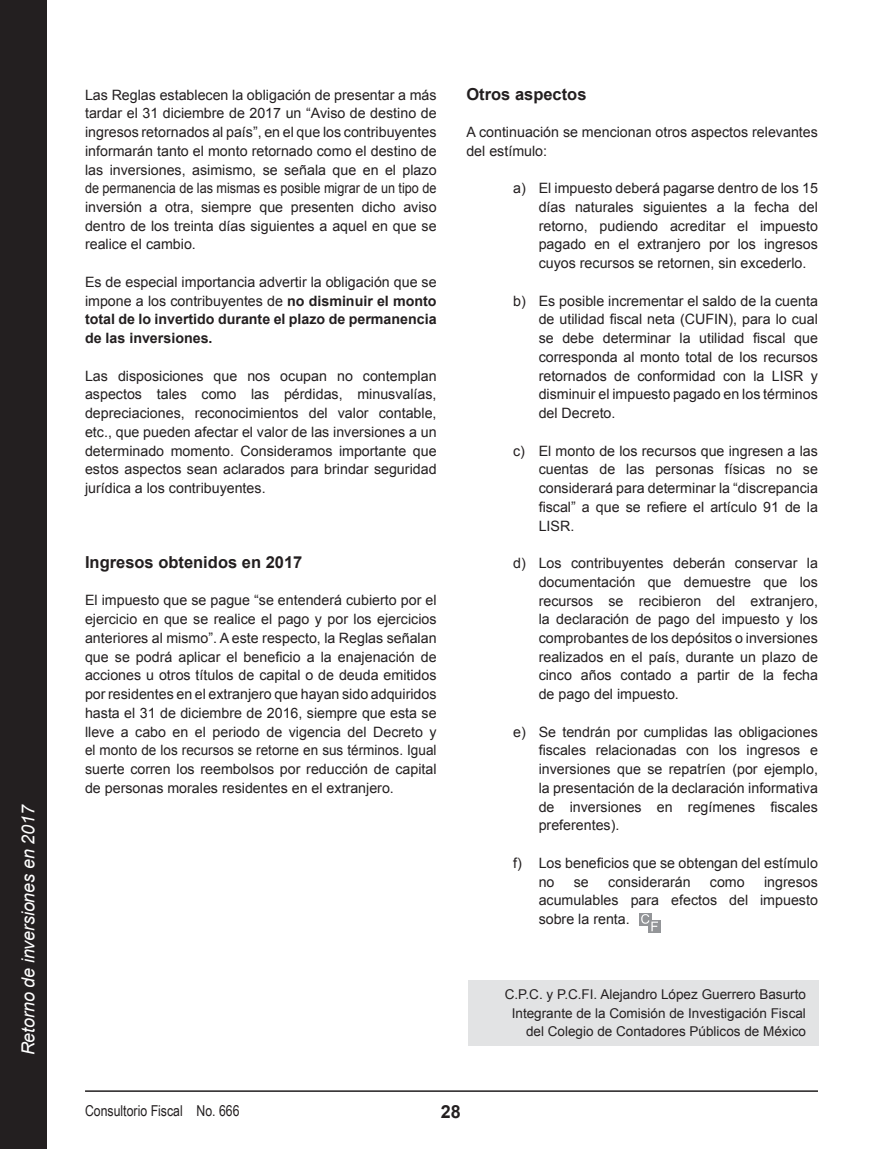
<style>
.page{position:relative;width:893px;height:1149px;background:#fff}
.page>*{position:absolute;margin:0;border:0;box-sizing:border-box;transform-origin:0 0}
.t1{font:italic 18px "Arial";letter-spacing:-.01em;color:#fff}
.t2{font:700 18px "Arial";color:#231f20}
.t3{font:700 16.5px "Arial";color:#231f20}
.t4{font:15px "Arial Narrow";color:#231f20}
.t5{font:14.25px/18.8px "Arial";color:#231f20;text-align:justify}
.t6{font:700 14.25px/18.8px "Arial";color:#231f20;text-align:justify}
.t7{font:13.5px/18.8px "Arial";color:#231f20;text-align:right}
.s1{font-weight:400}
</style>
<div class="page">
<div style="left:0;top:0;width:47px;height:1148px;background:#231f20"></div>
<hr style="left:85px;top:1089px;width:733px;height:2px;background:#231f20">
<div style="left:468px;top:980px;width:350px;height:65px;background:#e2e3e4"></div>
<div style="left:639px;top:912px;width:13px;height:12px;background:#939598"></div>
<div style="left:648px;top:919px;width:13px;height:13px;background:#939598"></div>
<svg style="left:641px;top:914px;width:17px;height:17px"></svg>
<p class="t1" style="left:16px;top:1054px;width:252px;rotate:-90deg">Retorno de inversiones en 2017</p>
<p class="t5" style="left:85px;top:85px;width:353px">Las Reglas establecen la obligación de presentar a más tardar el 31 diciembre de 2017 un “Aviso de destino de ingresos retornados al país”, en el que los contribuyentes informarán tanto el monto retornado como el destino de las inversiones, asimismo, se señala que en el plazo de permanencia de las mismas es posible migrar de un tipo de inversión a otra, siempre que presenten dicho aviso dentro de los treinta días siguientes a aquel en que se realice el cambio.</p>
<p class="t6" style="left:85px;top:273px;width:353px"><span class="s1">Es de especial importancia advertir la obligación que se impone a los contribuyentes de</span> no disminuir el monto total de lo invertido durante el plazo de permanencia de las inversiones.</p>
<p class="t5" style="left:85px;top:366px;width:353px">Las disposiciones que nos ocupan no contemplan aspectos tales como las pérdidas, minusvalías, depreciaciones, reconocimientos del valor contable, etc., que pueden afectar el valor de las inversiones a un determinado momento. Consideramos importante que estos aspectos sean aclarados para brindar seguridad jurídica a los contribuyentes.</p>
<p class="t3" style="left:85px;top:551px;width:219px">Ingresos obtenidos en 2017</p>
<p class="t5" style="left:85px;top:591px;width:353px">El impuesto que se pague “se entenderá cubierto por el ejercicio en que se realice el pago y por los ejercicios anteriores al mismo”. A este respecto, la Reglas señalan que se podrá aplicar el beneficio a la enajenación de acciones u otros títulos de capital o de deuda emitidos por residentes en el extranjero que hayan sido adquiridos hasta el 31 de diciembre de 2016, siempre que esta se lleve a cabo en el periodo de vigencia del Decreto y el monto de los recursos se retorne en sus términos. Igual suerte corren los reembolsos por reducción de capital de personas morales residentes en el extranjero.</p>
<p class="t3" style="left:466px;top:83px;width:122px">Otros aspectos</p>
<p class="t5" style="left:466px;top:123px;width:353px">A continuación se mencionan otros aspectos relevantes del estímulo:</p>
<p class="t5" style="left:539px;top:179px;width:281px;text-indent:-26px">a) El impuesto deberá pagarse dentro de los 15 días naturales siguientes a la fecha del retorno, pudiendo acreditar el impuesto pagado en el extranjero por los ingresos cuyos recursos se retornen, sin excederlo.</p>
<p class="t5" style="left:539px;top:291px;width:281px;text-indent:-26px">b) Es posible incrementar el saldo de la cuenta de utilidad fiscal neta (CUFIN), para lo cual se debe determinar la utilidad fiscal que corresponda al monto total de los recursos retornados de conformidad con la LISR y disminuir el impuesto pagado en los términos del Decreto.</p>
<p class="t5" style="left:539px;top:441px;width:281px;text-indent:-26px">c) El monto de los recursos que ingresen a las cuentas de las personas físicas no se considerará para determinar la “discrepancia fiscal” a que se refiere el artículo 91 de la LISR.</p>
<p class="t5" style="left:539px;top:553px;width:281px;text-indent:-26px">d) Los contribuyentes deberán conservar la documentación que demuestre que los recursos se recibieron del extranjero, la declaración de pago del impuesto y los comprobantes de los depósitos o inversiones realizados en el país, durante un plazo de cinco años contado a partir de la fecha de pago del impuesto.</p>
<p class="t5" style="left:539px;top:722px;width:281px;text-indent:-26px">e) Se tendrán por cumplidas las obligaciones fiscales relacionadas con los ingresos e inversiones que se repatríen (por ejemplo, la presentación de la declaración informativa de inversiones en regímenes fiscales preferentes).</p>
<p class="t5" style="left:539px;top:853px;width:281px;text-indent:-26px">f) Los beneficios que se obtengan del estímulo no</p>
<p class="t5" style="left:574px;top:872px;width:17px">se</p>
<p class="t5" style="left:608px;top:872px;width:84px">considerarán</p>
<p class="t5" style="left:710px;top:872px;width:36px">como</p>
<p class="t5" style="left:539px;top:872px;width:281px;text-indent:225px">ingresos acumulables para efectos del impuesto sobre la renta.</p>
<p class="t7" style="left:505px;top:984px;width:303px">C.P.C. y P.C.FI. Alejandro López Guerrero Basurto<br>Integrante de la Comisión de Investigación Fiscal del Colegio de Contadores Públicos de México</p>
<p class="t4" style="left:85px;top:1099px;width:156px">Consultorio Fiscal No. 666</p>
<p class="t2" style="left:441px;top:1099px;width:22px">28</p>
</div>
